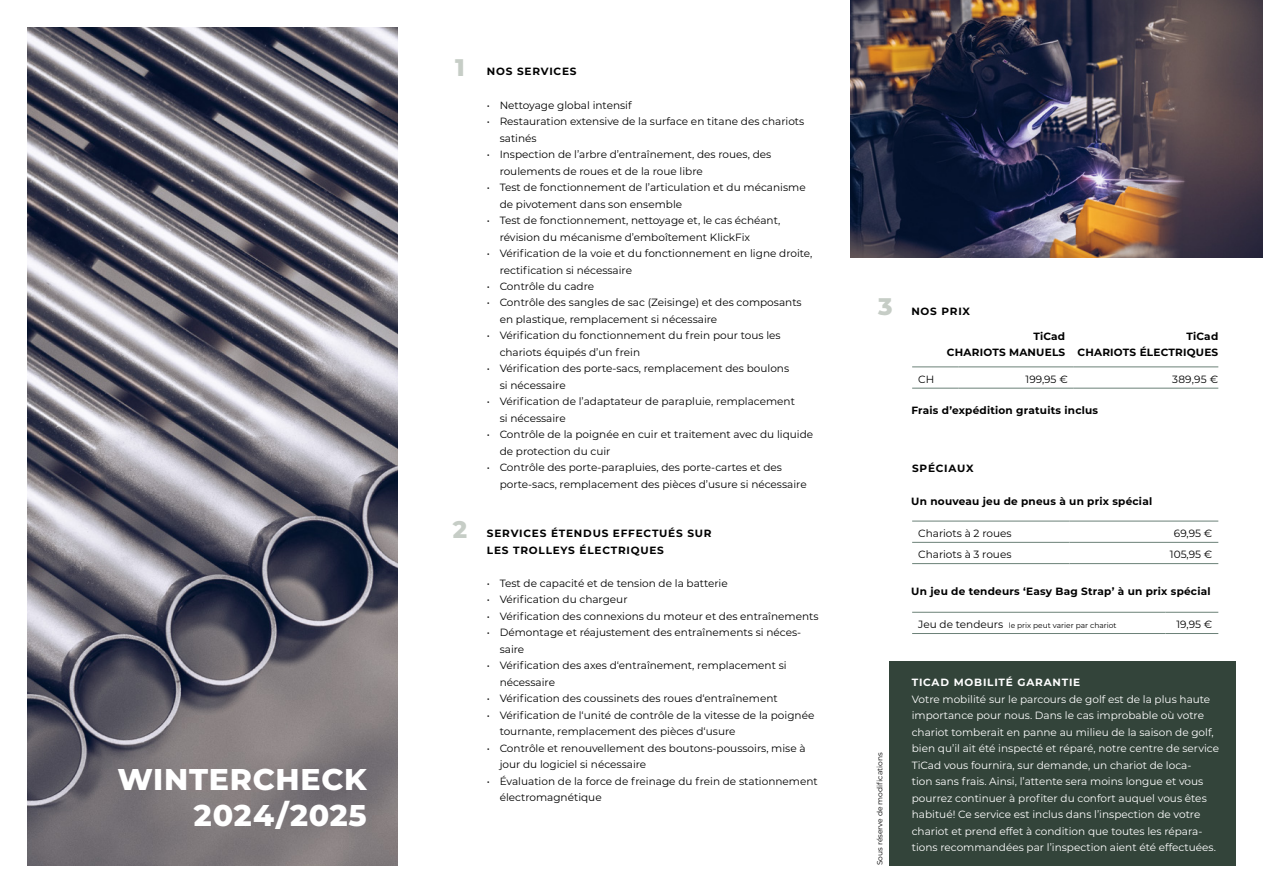
<style>
.page{position:relative;width:1263px;height:893px;background:#fff}
.page>*{position:absolute;margin:0;border:0;box-sizing:border-box;transform-origin:0 0}
.t1{font:800 30px/36px "Montserrat";letter-spacing:.025em;color:#fff;text-align:right}
.t2{font:800 24px "Montserrat";color:#c6cdc6}
.t3{font:10.5px/16.5px "Montserrat";color:#000}
.t4{font:10.5px/16.5px "Montserrat";color:#fff}
.t5{font:700 10.5px/16.5px "Montserrat";letter-spacing:.02em;color:#000;text-align:right}
.t6{font:700 10.5px/16.5px "Montserrat";letter-spacing:.075em;color:#000}
.t7{font:700 10.5px "Montserrat";letter-spacing:.075em;color:#fff}
.t8{font:7.5px "Montserrat";color:#000}
.s1{font-size:10.5px}
</style>
<div class="page">
<img style="left:28px;top:28px;width:370px;height:837px">
<div style="left:889px;top:661px;width:346px;height:204px;background:#33443a"></div>
<img style="left:850px;top:0;width:413px;height:257px">
<hr style="left:912px;top:521px;width:157px;height:1px;background:#6b8177">
<hr style="left:1069px;top:521px;width:149px;height:1px;background:#6b8177">
<hr style="left:912px;top:542px;width:157px;height:1px;background:#6b8177">
<hr style="left:1069px;top:542px;width:149px;height:1px;background:#6b8177">
<hr style="left:912px;top:563px;width:157px;height:1px;background:#6b8177">
<hr style="left:1069px;top:563px;width:149px;height:1px;background:#6b8177">
<hr style="left:912px;top:612px;width:253px;height:1px;background:#6b8177">
<hr style="left:1165px;top:612px;width:53px;height:1px;background:#6b8177">
<hr style="left:912px;top:633px;width:253px;height:1px;background:#6b8177">
<hr style="left:1165px;top:633px;width:53px;height:1px;background:#6b8177">
<hr style="left:912px;top:367px;width:46px;height:1px;background:#6b8177">
<hr style="left:912px;top:388px;width:46px;height:1px;background:#6b8177">
<hr style="left:958px;top:367px;width:116px;height:1px;background:#6b8177">
<hr style="left:1074px;top:367px;width:144px;height:1px;background:#6b8177">
<hr style="left:958px;top:388px;width:116px;height:1px;background:#6b8177">
<hr style="left:1074px;top:388px;width:144px;height:1px;background:#6b8177">
<h1 class="t1" style="left:117px;top:760px;width:251px">WINTERCHECK<br>2024/2025</h1>
<h2 class="t2" style="left:455px;top:49px;width:11px">1</h2>
<p class="t6" style="left:487px;top:63px;width:91px">NOS SERVICES</p>
<p class="t3" style="left:487px;top:96px;width:146px">• Nettoyage global intensif</p>
<p class="t3" style="left:500px;top:113px;width:306px;text-indent:-13px">• Restauration extensive de la surface en titane des chariots satinés</p>
<p class="t3" style="left:500px;top:146px;width:273px;text-indent:-13px">• Inspection de l’arbre d’entraînement, des roues, des roulements de roues et de la roue libre</p>
<p class="t3" style="left:500px;top:179px;width:307px;text-indent:-13px">• Test de fonctionnement de l’articulation et du mécanisme de pivotement dans son ensemble</p>
<p class="t3" style="left:500px;top:212px;width:282px;text-indent:-13px">• Test de fonctionnement, nettoyage et, le cas échéant, révision du mécanisme d’emboîtement KlickFix</p>
<p class="t3" style="left:500px;top:245px;width:314px;text-indent:-13px">• Vérification de la voie et du fonctionnement en ligne droite, rectification si nécessaire</p>
<p class="t3" style="left:487px;top:278px;width:109px">• Contrôle du cadre</p>
<p class="t3" style="left:500px;top:294px;width:304px;text-indent:-13px">• Contrôle des sangles de sac (Zeisinge) et des composants en plastique, remplacement si nécessaire</p>
<p class="t3" style="left:500px;top:327px;width:282px;text-indent:-13px">• Vérification du fonctionnement du frein pour tous les chariots équipés d’un frein</p>
<p class="t3" style="left:500px;top:360px;width:291px;text-indent:-13px">• Vérification des porte-sacs, remplacement des boulons si nécessaire</p>
<p class="t3" style="left:500px;top:393px;width:297px;text-indent:-13px">• Vérification de l’adaptateur de parapluie, remplacement si nécessaire</p>
<p class="t3" style="left:500px;top:426px;width:315px;text-indent:-13px">• Contrôle de la poignée en cuir et traitement avec du liquide de protection du cuir</p>
<p class="t3" style="left:500px;top:459px;width:308px;text-indent:-13px">• Contrôle des porte-parapluies, des porte-cartes et des porte-sacs, remplacement des pièces d’usure si nécessaire</p>
<h2 class="t2" style="left:878px;top:289px;width:16px">3</h2>
<p class="t5" style="left:911px;top:302px;width:60px">NOS PRIX</p>
<p class="t5" style="left:947px;top:327px;width:120px">TiCad<br>CHARIOTS MANUELS</p>
<p class="t5" style="left:1077px;top:327px;width:142px">TiCad<br>CHARIOTS ÉLECTRIQUES</p>
<p class="t3" style="left:918px;top:370px;width:18px">CH</p>
<p class="t3" style="left:1025px;top:370px;width:44px">199,95 €</p>
<p class="t3" style="left:1172px;top:370px;width:48px">389,95 €</p>
<p class="t5" style="left:911px;top:401px;width:188px">Frais d’expédition gratuits inclus</p>
<p class="t6" style="left:912px;top:459px;width:63px">SPÉCIAUX</p>
<p class="t5" style="left:911px;top:492px;width:242px">Un nouveau jeu de pneus à un prix spécial</p>
<h2 class="t2" style="left:453px;top:512px;width:16px">2</h2>
<p class="t3" style="left:918px;top:524px;width:95px">Chariots à 2 roues</p>
<p class="t3" style="left:1174px;top:524px;width:40px">69,95 €</p>
<p class="t3" style="left:918px;top:546px;width:95px">Chariots à 3 roues</p>
<p class="t3" style="left:1170px;top:546px;width:44px">105,95 €</p>
<p class="t6" style="left:487px;top:525px;width:226px">SERVICES ÉTENDUS EFFECTUÉS SUR<br>LES TROLLEYS ÉLECTRIQUES</p>
<p class="t3" style="left:487px;top:575px;width:242px">• Test de capacité et de tension de la batterie</p>
<p class="t3" style="left:487px;top:591px;width:142px">• Vérification du chargeur</p>
<p class="t3" style="left:487px;top:608px;width:333px">• Vérification des connexions du moteur et des entraînements</p>
<p class="t3" style="left:500px;top:624px;width:303px;text-indent:-13px">• Démontage et réajustement des entraînements si néces&shy;saire</p>
<p class="t3" style="left:500px;top:657px;width:289px;text-indent:-13px">• Vérification des axes d‘entraînement, remplacement si nécessaire</p>
<p class="t3" style="left:487px;top:690px;width:292px">• Vérification des coussinets des roues d‘entraînement</p>
<p class="t3" style="left:500px;top:707px;width:316px;text-indent:-13px">• Vérification de l‘unité de contrôle de la vitesse de la poignée tournante, remplacement des pièces d‘usure</p>
<p class="t3" style="left:500px;top:740px;width:308px;text-indent:-13px">• Contrôle et renouvellement des boutons-poussoirs, mise à jour du logiciel si nécessaire</p>
<p class="t3" style="left:500px;top:773px;width:320px;text-indent:-13px">• Évaluation de la force de freinage du frein de stationnement électromagnétique</p>
<p class="t8" style="left:874px;top:865px;width:114px;rotate:-90deg">Sous réserve de modifications</p>
<p class="t5" style="left:911px;top:583px;width:301px">Un jeu de tendeurs ‘Easy Bag Strap’ à un prix spécial</p>
<p class="t8" style="left:918px;top:620px;width:200px"><span class="s1">Jeu de tendeurs</span> le prix peut varier par chariot</p>
<p class="t3" style="left:1176px;top:616px;width:37px">19,95 €</p>
<p class="t7" style="left:912px;top:675px;width:170px">TICAD MOBILITÉ GARANTIE</p>
<p class="t4" style="left:912px;top:690px;width:309px">Votre mobilité sur le parcours de golf est de la plus haute importance pour nous. Dans le cas improbable où votre chariot tomberait en panne au milieu de la saison de golf, bien qu’il ait été inspecté et réparé, notre centre de service TiCad vous fournira, sur demande, un chariot de loca-<br>tion sans frais. Ainsi, l’attente sera moins longue et vous pourrez continuer à profiter du confort auquel vous êtes habitué! Ce service est inclus dans l’inspection de votre chariot et prend effet à condition que toutes les répara&shy;tions recommandées par l’inspection aient été effectuées.</p>
</div>
